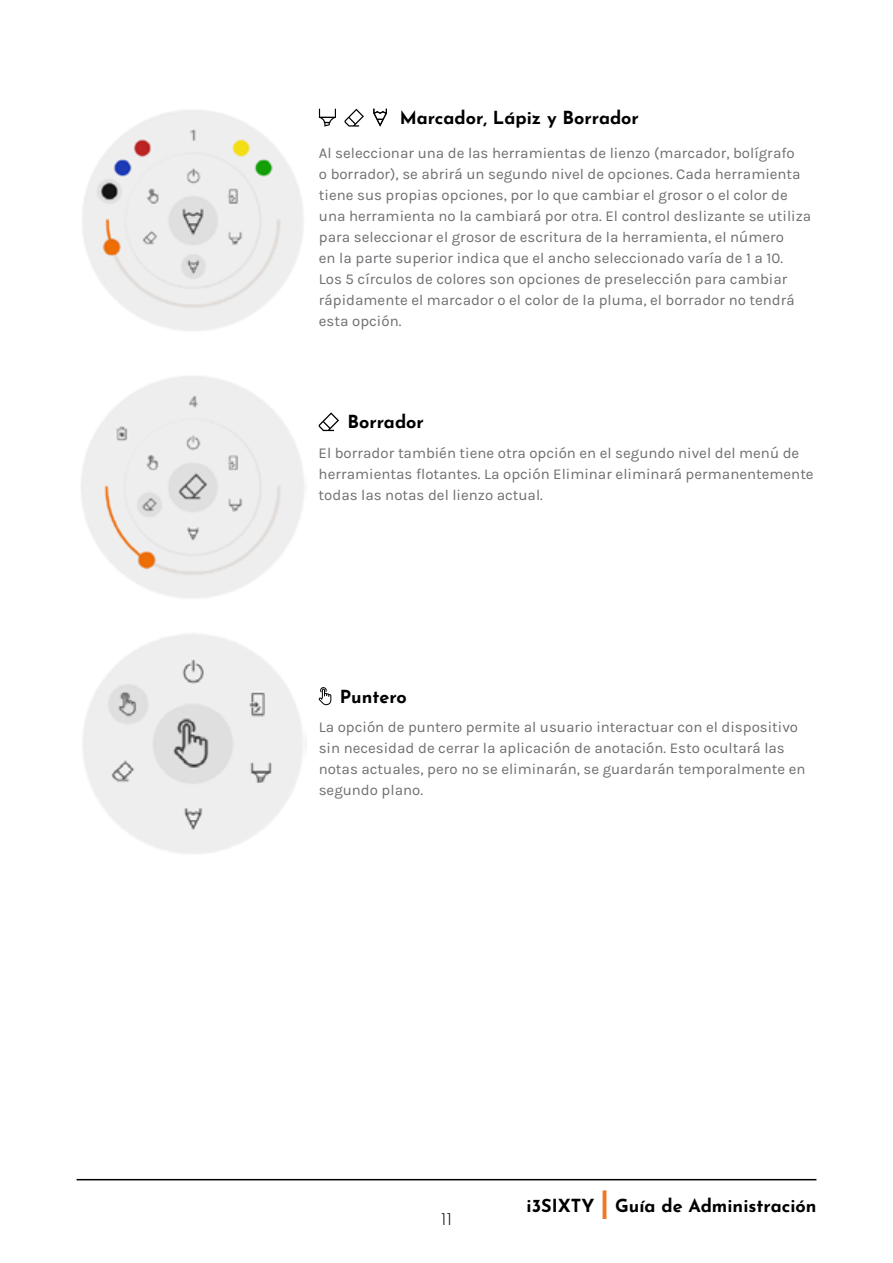
<style>
.page{position:relative;width:893px;height:1263px;background:#fff}
.page>*{position:absolute;margin:0;border:0;box-sizing:border-box;transform-origin:0 0}
.Paragraph_Style_1{font:700 18px "Josefin Sans";color:#000}
.Header_Style_5{font:700 18px "Josefin Sans";color:#000}
.t1{font:300 18px "Josefin Sans";color:#000}
.Paragraph_Style_1-2{font:15px/21px "Karla";color:#6d6e71}
.s1{font-size:30px;color:#f47521}
</style>
<div class="page">
<hr style="left:77px;top:1179px;width:739px;height:1px;background:#000">
<svg style="left:319px;top:109px;width:17px;height:18px"></svg>
<svg style="left:373px;top:109px;width:14px;height:18px"></svg>
<svg style="left:344px;top:109px;width:20px;height:18px"></svg>
<svg style="left:319px;top:412px;width:20px;height:19px"></svg>
<svg style="left:319px;top:687px;width:12px;height:18px"></svg>
<img style="left:82px;top:110px;width:222px;height:221px">
<img style="left:81px;top:376px;width:223px;height:222px">
<img style="left:83px;top:633px;width:220px;height:221px">
<p class="Paragraph_Style_1" style="left:400px;top:102px;width:241px">Marcador, Lápiz y Borrador</p>
<p class="Paragraph_Style_1-2" style="left:319px;top:143px;width:494px">Al seleccionar una de las herramientas de lienzo (marcador, bolígrafo<br>o borrador), se abrirá un segundo nivel de opciones. Cada herramienta tiene sus propias opciones, por lo que cambiar el grosor o el color de una herramienta no la cambiará por otra. El control deslizante se utiliza para seleccionar el grosor de escritura de la herramienta, el número<br>en la parte superior indica que el ancho seleccionado varía de 1 a 10.<br>Los 5 círculos de colores son opciones de preselección para cambiar rápidamente el marcador o el color de la pluma, el borrador no tendrá esta opción.</p>
<p class="Header_Style_5" style="left:348px;top:406px;width:78px">Borrador</p>
<p class="Paragraph_Style_1-2" style="left:319px;top:442px;width:497px">El borrador también tiene otra opción en el segundo nivel del menú de herramientas flotantes. La opción Eliminar eliminará permanentemente todas las notas del lienzo actual.</p>
<p class="Header_Style_5" style="left:340px;top:680px;width:68px">Puntero</p>
<p class="Paragraph_Style_1-2" style="left:319px;top:717px;width:488px">La opción de puntero permite al usuario interactuar con el dispositivo sin necesidad de cerrar la aplicación de anotación. Esto ocultará las notas actuales, pero no se eliminarán, se guardarán temporalmente en segundo plano.</p>
<p class="t1" style="left:441px;top:1204px;width:13px">11</p>
<p class="Paragraph_Style_1" style="left:527px;top:1189px;width:291px">i3SIXTY <span class="s1">|</span> Guía de Administración</p>
</div>
